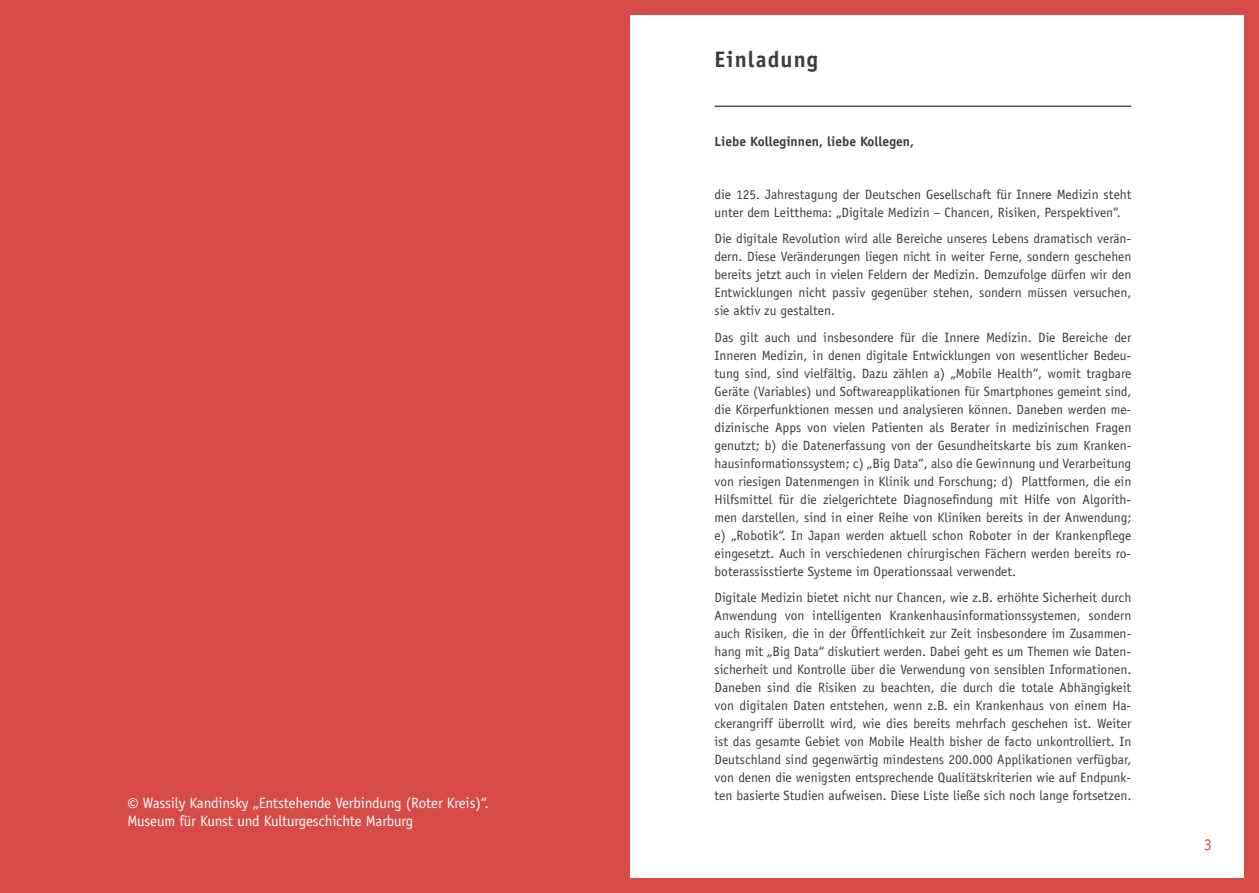
<style>
.page{position:relative;width:1259px;height:893px;background:#fff}
.page>*{position:absolute;margin:0;border:0;box-sizing:border-box;transform-origin:0 0}
.t1{font:700 22.5px "Officina Sans Std";letter-spacing:.05em;color:#3c3c3b}
.t2{font:16.5px "Officina Sans Std";color:#d64b48}
.t3{font:15px/18px "Officina Sans Std";letter-spacing:-.01em;color:#fff}
.t4{font:13.5px/18px "Officina Sans Std";color:#3c3c3b;text-align:justify}
.t5{font:700 13.5px "Officina Sans Std";color:#3c3c3b}
.s1{font-family:"Source Sans Pro"}
</style>
<div class="page">
<svg style="left:629px;top:0;width:630px;height:893px"></svg>
<hr style="left:714px;top:106px;width:417px;height:1px;background:#4c4e52">
<div style="left:0;top:0;width:629px;height:893px;background:#d64b48"></div>
<p class="t3" style="left:128px;top:793px;width:363px"><span class="s1">©</span> Wassily Kandinsky „Entstehende Verbindung (Roter Kreis)“.<br>Museum für Kunst und Kulturgeschichte Marburg</p>
<h1 class="t1" style="left:714px;top:46px;width:105px">Einladung</h1>
<p class="t5" style="left:714px;top:133px;width:201px">Liebe Kolleginnen, liebe Kollegen,</p>
<p class="t4" style="left:714px;top:185px;width:418px">die 125. Jahrestagung der Deutschen Gesellschaft für Innere Medizin steht unter dem Leitthema: „Digitale Medizin – Chancen, Risiken, Perspektiven“.</p>
<p class="t4" style="left:714px;top:230px;width:418px">Die digitale Revolution wird alle Bereiche unseres Lebens dramatisch verän&shy;dern. Diese Veränderungen liegen nicht in weiter Ferne, sondern geschehen bereits jetzt auch in vielen Feldern der Medizin. Demzufolge dürfen wir den Entwicklungen nicht passiv gegenüber stehen, sondern müssen versuchen, sie aktiv zu gestalten.</p>
<p class="t4" style="left:714px;top:328px;width:418px">Das gilt auch und insbesondere für die Innere Medizin. Die Bereiche der Inneren Medizin, in denen digitale Entwicklungen von wesentlicher Bedeu&shy;tung sind, sind vielfältig. Dazu zählen a) „Mobile Health“, womit tragbare Geräte (Variables) und Softwareapplikationen für Smartphones gemeint sind, die Körperfunktionen messen und analysieren können. Daneben werden me&shy;dizinische Apps von vielen Patienten als Berater in medizinischen Fragen genutzt; b) die Datenerfassung von der Gesundheitskarte bis zum Kranken&shy;hausinformationssystem; c) „Big Data“, also die Gewinnung und Verarbeitung von riesigen Datenmengen in Klinik und Forschung; d) Plattformen, die ein Hilfsmittel für die zielgerichtete Diagnosefindung mit Hilfe von Algorith&shy;men darstellen, sind in einer Reihe von Kliniken bereits in der Anwendung; e) „Robotik“. In Japan werden aktuell schon Roboter in der Krankenpflege eingesetzt. Auch in verschiedenen chirurgischen Fächern werden bereits ro&shy;boterassisstierte Systeme im Operationssaal verwendet.</p>
<p class="t4" style="left:714px;top:589px;width:418px">Digitale Medizin bietet nicht nur Chancen, wie z.B. erhöhte Sicherheit durch Anwendung von intelligenten Krankenhausinformationssystemen, sondern auch Risiken, die in der Öffentlichkeit zur Zeit insbesondere im Zusammen&shy;hang mit „Big Data“ diskutiert werden. Dabei geht es um Themen wie Daten&shy;sicherheit und Kontrolle über die Verwendung von sensiblen Informationen.<br>Daneben sind die Risiken zu beachten, die durch die totale Abhängigkeit von digitalen Daten entstehen, wenn z.B. ein Krankenhaus von einem Ha&shy;ckerangriff überrollt wird, wie dies bereits mehrfach geschehen ist. Weiter ist das gesamte Gebiet von Mobile Health bisher de facto unkontrolliert. In Deutschland sind gegenwärtig mindestens 200.000 Applikationen verfügbar, von denen die wenigsten entsprechende Qualitätskriterien wie auf Endpunk&shy;ten basierte Studien aufweisen. Diese Liste ließe sich noch lange fortsetzen.</p>
<p class="t2" style="left:1204px;top:834px;width:10px">3</p>
</div>
